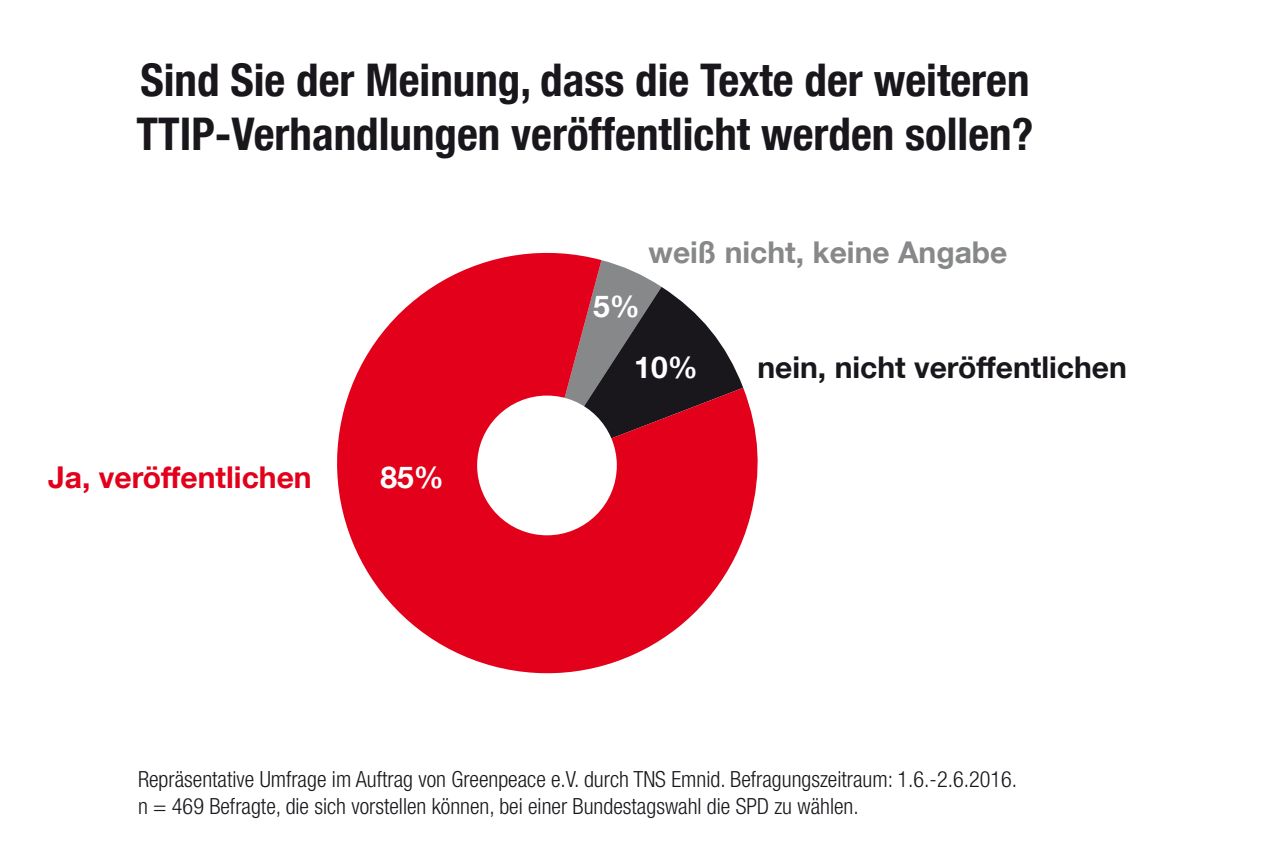
<style>
.page{position:relative;width:1276px;height:851px;background:#fff}
.page>*{position:absolute;margin:0;border:0;box-sizing:border-box;transform-origin:0 0}
.t1{font:700 condensed 45px/54px "Helvetica Neue LT Com";color:#1a171c}
.t2{font:700 30px "Helvetica Neue LT Com";color:#1a171c}
.t3{font:700 30px "Helvetica Neue LT Com";color:#87888a}
.t4{font:700 30px "Helvetica Neue LT Com";color:#e2001a}
.t5{font:700 30px "Helvetica Neue LT Com";color:#fff}
.t6{font:300 condensed 22.25px/26.8px "Helvetica Neue LT Com";color:#1a171c}
</style>
<div class="page">
<svg style="left:337px;top:252px;width:421px;height:422px;fill:#e2001a"></svg>
<div style="left:477px;top:395px;width:140px;height:140px;background:#fff;border-radius:50%"></div>
<h1 class="t1" style="left:137px;top:53px;width:898px">Sind Sie der Meinung, dass die Texte der weiteren<br>TTIP-Verhandlungen veröffentlicht werden sollen?</h1>
<h2 class="t5" style="left:593px;top:287px;width:48px">5%</h2>
<h2 class="t3" style="left:648px;top:233px;width:360px">weiß nicht, keine Angabe</h2>
<h2 class="t4" style="left:48px;top:458px;width:265px">Ja, veröffentlichen</h2>
<h2 class="t5" style="left:380px;top:458px;width:65px">85%</h2>
<h2 class="t5" style="left:634px;top:348px;width:65px">10%</h2>
<h2 class="t2" style="left:757px;top:348px;width:371px">nein, nicht veröffentlichen</h2>
<p class="t6" style="left:138px;top:765px;width:880px">Repräsentative Umfrage im Auftrag von Greenpeace e.V. durch TNS Emnid. Befragungszeitraum: 1.6.-2.6.2016. n = 469 Befragte, die sich vorstellen können, bei einer Bundestagswahl die SPD zu wählen.</p>
</div>
